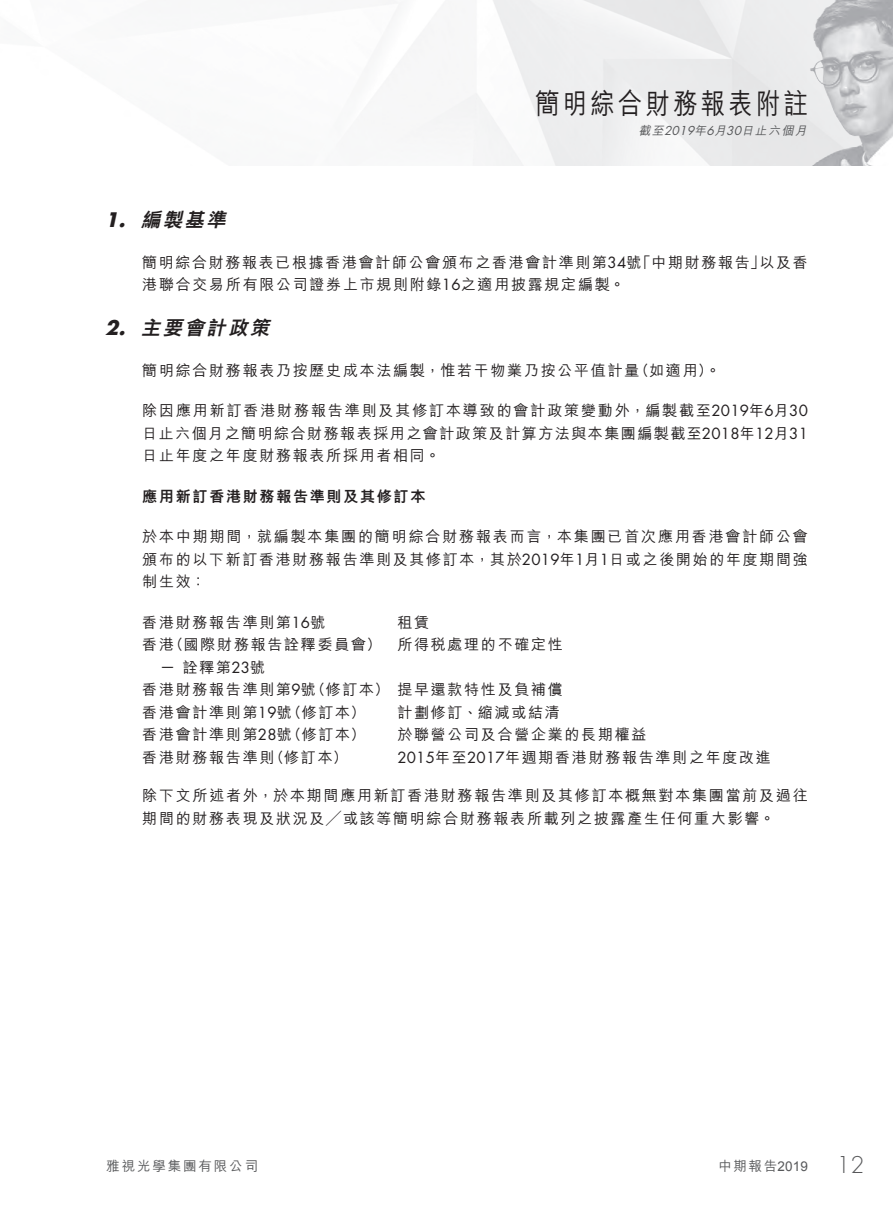
<style>
.page{position:relative;width:893px;height:1212px;background:#fff}
.page>*{position:absolute;margin:0;border:0;box-sizing:border-box;transform-origin:0 0}
.t1{font:500 28.5px "M Hei HK";letter-spacing:.14em;color:#231f20;scale:.85 1}
.t2{font:300 22.5px "Futura Std";color:#57585a}
._03_H1{font:italic 800 19.5px "M Hei HK";color:#231f20}
._03_H1-2{font:italic 700 19.5px "Futura Std";color:#231f20}
._12___P2{font:500 15px/22.5px "M Hei HK";letter-spacing:.115em;color:#231f20}
._15_Table_Stub{font:500 15px "M Hei HK";letter-spacing:.115em;color:#231f20}
._04___H2{font:800 15px "M Hei HK";letter-spacing:.115em;color:#231f20}
._15_Table_Stub-2{font:15px "Futura Std";color:#231f20}
.t3{font:500 13.5px "M Hei HK";letter-spacing:.14em;color:#57585a}
.t4{font:italic 500 12px "M Hei HK";color:#57585a}
.t5{font:italic 12px "Futura Std";color:#57585a}
.s1{font-family:"Futura Std";font-weight:400}
.s2{font-family:"Arial";font-weight:400}
</style>
<div class="page">
<img style="left:786px;top:0;width:107px;height:166px">
<h1 class="t1" style="left:535px;top:82px;width:322px">簡明綜合財務報表附註</h1>
<p class="t4" style="left:741px;top:122px;width:70px">日止六個月</p>
<p class="t4" style="left:638px;top:122px;width:30px">截至</p>
<p class="t4" style="left:694px;top:122px;width:37px">年月</p>
<p class="t5" style="left:664px;top:123px;width:35px">2019</p>
<p class="t5" style="left:706px;top:123px;width:12px">6</p>
<p class="t5" style="left:726px;top:123px;width:20px">30</p>
<p class="_03_H1-2" style="left:105px;top:207px;width:27px">1.</p>
<p class="_03_H1-2" style="left:105px;top:315px;width:27px">2.</p>
<p class="_03_H1" style="left:141px;top:210px;width:90px">編製基準</p>
<p class="_12___P2" style="left:142px;top:249px;width:501px">簡明綜合財務報表已根據香港會計師公會頒布之香港會計準則第<span class="s1">34</span>號港聯合交易所有限公司證券上市規則附錄<span class="s1">16</span>之適用披露規定編製。</p>
<p class="_03_H1" style="left:141px;top:318px;width:134px">主要會計政策</p>
<p class="_12___P2" style="left:636px;top:249px;width:130px">「中期財務報告」</p>
<p class="_12___P2" style="left:760px;top:249px;width:50px">以及香</p>
<p class="_12___P2" style="left:142px;top:357px;width:499px">簡明綜合財務報表乃按歷史成本法編製，惟若干物業乃按公平值計量</p>
<p class="_12___P2" style="left:142px;top:398px;width:667px;text-align:justify">除因應用新訂香港財務報告準則及其修訂本導致的會計政策變動外，編製截至<span class="s1">2019</span>年<span class="s1">6</span>月<span class="s1">30</span>日止六個月之簡明綜合財務報表採用之會計政策及計算方法與本集團編製截至<span class="s1">2018</span>年<span class="s1">12</span>月<span class="s1">31</span>日止年度之年度財務報表所採用者相同。</p>
<p class="_04___H2" style="left:142px;top:488px;width:285px">應用新訂香港財務報告準則及其修訂本</p>
<p class="_12___P2" style="left:142px;top:524px;width:667px;text-align:justify">於本中期期間，就編製本集團的簡明綜合財務報表而言，本集團已首次應用香港會計師公會頒布的以下新訂香港財務報告準則及其修訂本，其於<span class="s1">2019</span>年<span class="s1">1</span>月<span class="s1">1</span>日或之後開始的年度期間強制生效：</p>
<p class="_15_Table_Stub" style="left:397px;top:611px;width:33px">租賃</p>
<p class="_12___P2" style="left:634px;top:357px;width:88px">（如適用。(</p>
<p class="_15_Table_Stub" style="left:142px;top:611px;width:185px">香港財務報告準則第<span class="s1">16</span>號</p>
<p class="_15_Table_Stub" style="left:169px;top:634px;width:214px">（國際財務報告詮釋委員會(</p>
<p class="_15_Table_Stub" style="left:397px;top:634px;width:167px">所得稅處理的不確定性</p>
<p class="_15_Table_Stub" style="left:397px;top:679px;width:167px">提早還款特性及負補償</p>
<p class="_15_Table_Stub" style="left:142px;top:634px;width:33px">香港</p>
<p class="_15_Table_Stub" style="left:183px;top:656px;width:84px">詮釋第<span class="s1">23</span>號</p>
<p class="_15_Table_Stub-2" style="left:160px;top:656px;width:16px">—</p>
<p class="_15_Table_Stub" style="left:142px;top:679px;width:175px">香港財務報告準則第<span class="s1">9</span>號</p>
<p class="_15_Table_Stub" style="left:310px;top:679px;width:80px">（修訂本）</p>
<p class="_15_Table_Stub" style="left:142px;top:701px;width:151px">香港會計準則第<span class="s1">19</span>號</p>
<p class="_15_Table_Stub" style="left:286px;top:701px;width:80px">（修訂本）</p>
<p class="_15_Table_Stub" style="left:397px;top:701px;width:164px">計劃修訂、縮減或結清</p>
<p class="_15_Table_Stub" style="left:142px;top:724px;width:151px">香港會計準則第<span class="s1">28</span>號</p>
<p class="_15_Table_Stub" style="left:286px;top:724px;width:80px">（修訂本）</p>
<p class="_15_Table_Stub" style="left:397px;top:724px;width:251px">於聯營公司及合營企業的長期權益</p>
<p class="_15_Table_Stub" style="left:142px;top:746px;width:134px">香港財務報告準則</p>
<p class="_12___P2" style="left:142px;top:783px;width:667px">除下文所述者外，於本期間應用新訂香港財務報告準則及其修訂本概無對本集團當前及過往期間的財務表現及狀況及╱或該等簡明綜合財務報表所載列之披露產生任何重大影響。</p>
<p class="_15_Table_Stub" style="left:397px;top:746px;width:375px"><span class="s1">2015</span>年至<span class="s1">2017</span>年週期香港財務報告準則之年度改進</p>
<p class="_15_Table_Stub" style="left:269px;top:746px;width:80px">（修訂本）</p>
<p class="t3" style="left:106px;top:1156px;width:153px">雅視光學集團有限公司</p>
<p class="t3" style="left:718px;top:1156px;width:91px">中期報告<span class="s2">2019</span></p>
<h2 class="t2" style="left:836px;top:1151px;width:30px">12</h2>
</div>
